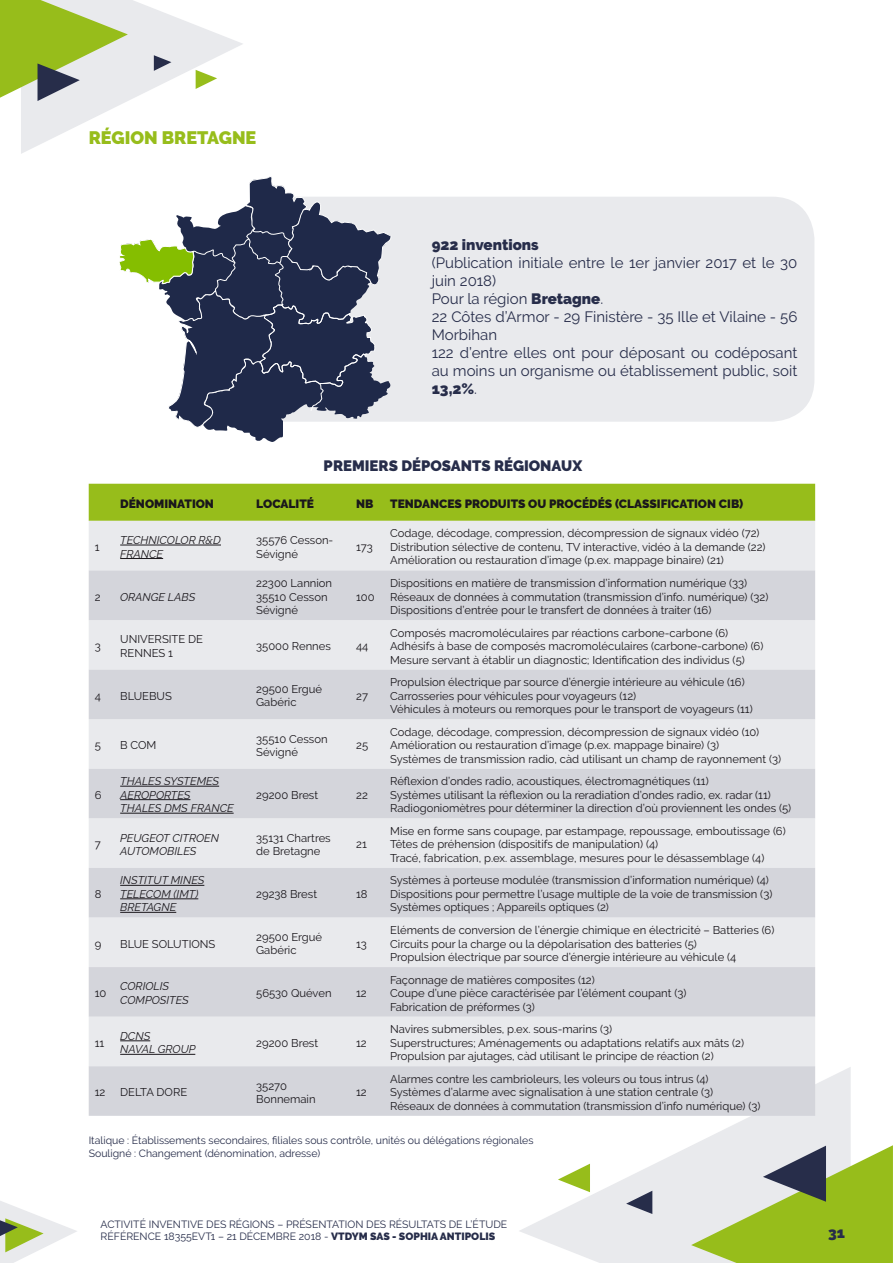
<style>
.page{position:relative;width:893px;height:1263px;background:#fff}
.page>*{position:absolute;margin:0;border:0;box-sizing:border-box;transform-origin:0 0}
.t1{font:900 18px "Raleway";color:#97bd1b}
.t2{font:15px/18px "Raleway";color:#272d4a}
.t3{font:900 15px "Raleway";color:#272d4a}
.t4{font:900 12px "Raleway";color:#1a171c}
.t5{font:11.25px/13.5px "Raleway";color:#1a171c}
.t6{font:italic 11.25px/13.5px "Raleway";color:#1a171c}
.t7{font:10.5px/12.6px "Raleway";color:#272d4a}
.s1{font-weight:900}
</style>
<div class="page">
<svg style="left:520px;top:1067px;width:331px;height:196px;fill:#e9eaed"></svg>
<svg style="left:558px;top:1164px;width:32px;height:28px"></svg>
<svg style="left:691px;top:1145px;width:202px;height:118px;background:#aec36e"></svg>
<svg style="left:626px;top:1191px;width:26px;height:23px"></svg>
<svg style="left:0;top:0;width:243px;height:154px"></svg>
<svg style="left:0;top:1201px;width:77px;height:62px"></svg>
<div style="left:240px;top:197px;width:574px;height:225px;background:#e9eaed;border-radius:43px"></div>
<svg style="left:215px;top:430px;width:68px;height:12px"></svg>
<svg style="left:119px;top:176px;width:272px;height:254px"></svg>
<div style="left:89px;top:484px;width:726px;height:37px;background:#97bd1b"></div>
<div style="left:89px;top:521px;width:726px;height:49px;background:#e9eaed"></div>
<svg style="left:89px;top:570px;width:726px;height:546px;background:#dddee3"></svg>
<hr style="left:120px;top:545px;width:101px;height:1px;background:#1a171c">
<hr style="left:120px;top:558px;width:43px;height:1px;background:#1a171c">
<hr style="left:120px;top:786px;width:99px;height:1px;background:#1a171c">
<hr style="left:120px;top:799px;width:70px;height:1px;background:#1a171c">
<hr style="left:120px;top:813px;width:114px;height:1px;background:#1a171c">
<hr style="left:120px;top:885px;width:84px;height:1px;background:#1a171c">
<hr style="left:120px;top:898px;width:78px;height:1px;background:#1a171c">
<hr style="left:120px;top:912px;width:56px;height:1px;background:#1a171c">
<hr style="left:120px;top:1040px;width:30px;height:1px;background:#1a171c">
<hr style="left:120px;top:1054px;width:75px;height:1px;background:#1a171c">
<h1 class="t1" style="left:89px;top:127px;width:169px">RÉGION BRETAGNE</h1>
<h2 class="t3" style="left:432px;top:236px;width:108px">922 inventions</h2>
<p class="t2" style="left:432px;top:254px;width:367px">(Publication initiale entre le 1er janvier 2017 et le 30 juin 2018)<br>Pour la région <span class="s1">Bretagne</span>.<br>22 Côtes d’Armor - 29 Finistère - 35 Ille et Vilaine - 56<br>Morbihan<br>122 d’entre elles ont pour déposant ou codéposant au moins un organisme ou établissement public, soit<br><span class="s1">13,2%</span>.</p>
<h2 class="t3" style="left:324px;top:457px;width:260px">PREMIERS DÉPOSANTS RÉGIONAUX</h2>
<p class="t4" style="left:120px;top:497px;width:95px">DÉNOMINATION</p>
<p class="t4" style="left:256px;top:497px;width:59px">LOCALITÉ</p>
<p class="t4" style="left:356px;top:497px;width:19px">NB</p>
<p class="t4" style="left:390px;top:497px;width:355px">TENDANCES PRODUITS OU PROCÉDÉS (CLASSIFICATION CIB)</p>
<p class="t5" style="left:95px;top:540px;width:6px">1</p>
<p class="t6" style="left:120px;top:533px;width:102px">TECHNICOLOR R&amp;D<br>FRANCE</p>
<p class="t5" style="left:256px;top:533px;width:79px">35576 Cesson-<br>Sévigné</p>
<p class="t5" style="left:356px;top:540px;width:18px">173</p>
<p class="t5" style="left:95px;top:590px;width:7px">2</p>
<p class="t6" style="left:120px;top:590px;width:77px">ORANGE LABS</p>
<p class="t5" style="left:256px;top:576px;width:77px">22300 Lannion<br>35510 Cesson<br>Sévigné</p>
<p class="t5" style="left:356px;top:590px;width:20px">100</p>
<p class="t5" style="left:95px;top:639px;width:8px">3</p>
<p class="t5" style="left:120px;top:633px;width:84px">UNIVERSITE DE<br>RENNES 1</p>
<p class="t5" style="left:256px;top:639px;width:76px">35000 Rennes</p>
<p class="t5" style="left:356px;top:639px;width:14px">44</p>
<p class="t5" style="left:95px;top:689px;width:8px">4</p>
<p class="t5" style="left:120px;top:689px;width:53px">BLUEBUS</p>
<p class="t5" style="left:256px;top:682px;width:67px">29500 Ergué<br>Gabéric</p>
<p class="t5" style="left:356px;top:689px;width:13px">27</p>
<p class="t5" style="left:95px;top:738px;width:8px">5</p>
<p class="t5" style="left:120px;top:738px;width:38px">B COM</p>
<p class="t5" style="left:256px;top:732px;width:73px">35510 Cesson<br>Sévigné</p>
<p class="t5" style="left:356px;top:738px;width:13px">25</p>
<p class="t5" style="left:95px;top:788px;width:8px">6</p>
<p class="t6" style="left:120px;top:774px;width:115px">THALES SYSTEMES<br>AEROPORTES<br>THALES DMS FRANCE</p>
<p class="t5" style="left:256px;top:788px;width:63px">29200 Brest</p>
<p class="t5" style="left:356px;top:788px;width:13px">22</p>
<p class="t5" style="left:95px;top:838px;width:8px">7</p>
<p class="t6" style="left:120px;top:831px;width:100px">PEUGEOT CITROEN<br>AUTOMOBILES</p>
<p class="t5" style="left:256px;top:831px;width:76px">35131 Chartres de Bretagne</p>
<p class="t5" style="left:356px;top:838px;width:12px">21</p>
<p class="t5" style="left:95px;top:887px;width:8px">8</p>
<p class="t6" style="left:120px;top:874px;width:86px">INSTITUT MINES<br>TELECOM (IMT)<br>BRETAGNE</p>
<p class="t5" style="left:256px;top:887px;width:62px">29238 Brest</p>
<p class="t5" style="left:356px;top:887px;width:13px">18</p>
<p class="t5" style="left:95px;top:937px;width:8px">9</p>
<p class="t5" style="left:120px;top:937px;width:97px">BLUE SOLUTIONS</p>
<p class="t5" style="left:256px;top:930px;width:67px">29500 Ergué<br>Gabéric</p>
<p class="t5" style="left:356px;top:937px;width:12px">13</p>
<p class="t5" style="left:95px;top:986px;width:13px">10</p>
<p class="t6" style="left:120px;top:980px;width:70px">CORIOLIS<br>COMPOSITES</p>
<p class="t5" style="left:256px;top:986px;width:77px">56530 Quéven</p>
<p class="t5" style="left:356px;top:986px;width:12px">12</p>
<p class="t5" style="left:95px;top:1036px;width:11px">11</p>
<p class="t6" style="left:120px;top:1029px;width:77px">DCNS<br>NAVAL GROUP</p>
<p class="t5" style="left:256px;top:1036px;width:63px">29200 Brest</p>
<p class="t5" style="left:356px;top:1036px;width:12px">12</p>
<p class="t5" style="left:390px;top:527px;width:377px">Codage, décodage, compression, décompression de signaux vidéo (72)<br>Distribution sélective de contenu, TV interactive, vidéo à la demande (22)<br>Amélioration ou restauration d’image (p.ex. mappage binaire) (21)</p>
<p class="t5" style="left:390px;top:576px;width:380px">Dispositions en matière de transmission d’information numérique (33)<br>Réseaux de données à commutation (transmission d’info. numérique) (32)<br>Dispositions d’entrée pour le transfert de données à traiter (16)</p>
<p class="t5" style="left:390px;top:626px;width:375px">Composés macromoléculaires par réactions carbone-carbone (6)<br>Adhésifs à base de composés macromoléculaires (carbone-carbone) (6)<br>Mesure servant à établir un diagnostic; Identification des individus (5)</p>
<p class="t5" style="left:390px;top:675px;width:364px">Propulsion électrique par source d’énergie intérieure au véhicule (16)<br>Carrosseries pour véhicules pour voyageurs (12)<br>Véhicules à moteurs ou remorques pour le transport de voyageurs (11)</p>
<p class="t5" style="left:390px;top:725px;width:392px">Codage, décodage, compression, décompression de signaux vidéo (10)<br>Amélioration ou restauration d’image (p.ex. mappage binaire) (3)<br>Systèmes de transmission radio, càd utilisant un champ de rayonnement (3)</p>
<p class="t5" style="left:390px;top:774px;width:403px">Réflexion d’ondes radio, acoustiques, électromagnétiques (11)<br>Systèmes utilisant la réflexion ou la reradiation d’ondes radio, ex. radar (11)<br>Radiogoniomètres pour déterminer la direction d’où proviennent les ondes (5)</p>
<p class="t5" style="left:390px;top:824px;width:397px">Mise en forme sans coupage, par estampage, repoussage, emboutissage (6)<br>Têtes de préhension (dispositifs de manipulation) (4)<br>Tracé, fabrication, p.ex. assemblage, mesures pour le désassemblage (4)</p>
<p class="t5" style="left:390px;top:874px;width:384px">Systèmes à porteuse modulée (transmission d’information numérique) (4)<br>Dispositions pour permettre l’usage multiple de la voie de transmission (3)<br>Systèmes optiques ; Appareils optiques (2)</p>
<p class="t5" style="left:390px;top:923px;width:386px">Eléments de conversion de l’énergie chimique en électricité – Batteries (6)<br>Circuits pour la charge ou la dépolarisation des batteries (5)<br>Propulsion électrique par source d’énergie intérieure au véhicule (4</p>
<p class="t5" style="left:390px;top:973px;width:298px">Façonnage de matières composites (12)<br>Coupe d’une pièce caractérisée par l’élément coupant (3)<br>Fabrication de préformes (3)</p>
<p class="t5" style="left:390px;top:1022px;width:355px">Navires submersibles, p.ex. sous-marins (3)<br>Superstructures; Aménagements ou adaptations relatifs aux mâts (2)<br>Propulsion par ajutages, càd utilisant le principe de réaction (2)</p>
<p class="t5" style="left:390px;top:1072px;width:372px">Alarmes contre les cambrioleurs, les voleurs ou tous intrus (4)<br>Systèmes d’alarme avec signalisation à une station centrale (3)<br>Réseaux de données à commutation (transmission d’info numérique) (3)</p>
<p class="t7" style="left:89px;top:1134px;width:446px">Italique : Établissements secondaires, filiales sous contrôle, unités ou délégations régionales<br>Souligné : Changement (dénomination, adresse)</p>
<p class="t5" style="left:95px;top:1085px;width:12px">12</p>
<p class="t5" style="left:120px;top:1085px;width:69px">DELTA DORE</p>
<p class="t5" style="left:256px;top:1079px;width:61px">35270<br>Bonnemain</p>
<p class="t5" style="left:356px;top:1085px;width:12px">12</p>
<p class="t7" style="left:101px;top:1218px;width:408px">ACTIVITÉ INVENTIVE DES RÉGIONS – PRÉSENTATION DES RÉSULTATS DE L’ÉTUDE<br>RÉFÉRENCE 18355EVT1 – 21 DÉCEMBRE 2018 - <span class="s1">VTDYM SAS - SOPHIA ANTIPOLIS</span></p>
<h2 class="t3" style="left:828px;top:1224px;width:18px">31</h2>
</div>
